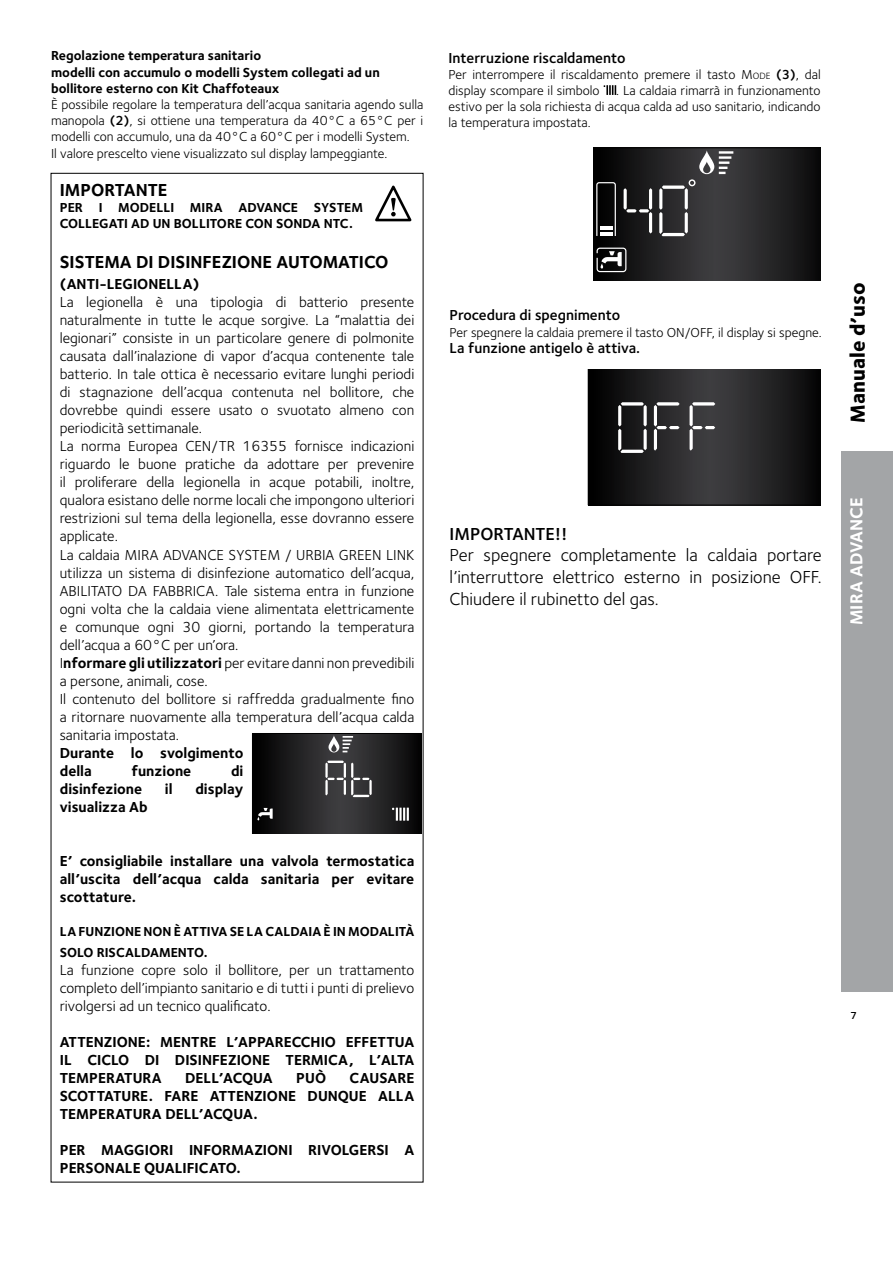
<style>
.page{position:relative;width:893px;height:1263px;background:#fff}
.page>*{position:absolute;margin:0;border:0;box-sizing:border-box;transform-origin:0 0}
.t1{font:800 21px "Foundry Sterling";color:#000}
.t2{font:18px/21.6px "Foundry Sterling";color:#000;text-align:justify}
.t3{font:700 18px "Foundry Sterling";color:#000}
.t4{font:600 18px "Foundry Sterling";color:#000}
.t5{font:700 18px "Foundry Sterling";color:#fff}
.t6{font:15px/18px "Foundry Sterling";color:#000}
.t7{font:700 15px/18px "Foundry Sterling";color:#000;text-align:justify}
.t8{font:600 15px "Foundry Sterling";color:#000}
.t9{font:13.5px/16.2px "Foundry Sterling";color:#000;text-align:justify}
.t10{font:700 13.5px/16.2px "Foundry Sterling";color:#000}
.t11{font:600 10.5px "Foundry Sterling";color:#000}
.s1{font-weight:600}
.s2{font-weight:700}
.s3{font-style:inherit}
.s4{font-size:9.45px}
</style>
<div class="page">
<svg style="left:604px;top:85px;width:12px;height:10px"></svg>
<svg style="left:375px;top:185px;width:37px;height:37px"></svg>
<svg style="left:252px;top:733px;width:169px;height:100px;background:#2a292b"></svg>
<svg style="left:593px;top:147px;width:228px;height:133px;background:#2d2c2e"></svg>
<svg style="left:588px;top:369px;width:233px;height:136px;background:#282729"></svg>
<div style="left:842px;top:452px;width:51px;height:540px;background:#a3a5a7"></div>
<p class="t10" style="left:51px;top:47px;width:330px">Regolazione temperatura sanitario<br>modelli con accumulo o modelli System collegati ad un bollitore esterno con Kit Chaffoteaux</p>
<p class="t9" style="left:51px;top:96px;width:374px;text-align:left">È possibile regolare la temperatura dell’acqua sanitaria agendo sulla manopola <span class="s1">(2)</span>, si ottiene una temperatura da 40°C a 65°C per i modelli con accumulo, una da 40°C a 60°C per i modelli System.<br>Il valore prescelto viene visualizzato sul display lampeggiante.</p>
<p class="t3" style="left:60px;top:177px;width:109px">IMPORTANTE</p>
<p class="t10" style="left:60px;top:199px;width:305px">PER I MODELLI MIRA ADVANCE SYSTEM<br>COLLEGATI AD UN BOLLITORE CON SONDA NTC.</p>
<p class="t3" style="left:60px;top:249px;width:330px">SISTEMA DI DISINFEZIONE AUTOMATICO</p>
<p class="t7" style="left:60px;top:275px;width:141px">(ANTI-LEGIONELLA)</p>
<p class="t6" style="left:60px;top:293px;width:356px">La legionella è una tipologia di batterio presente naturalmente in tutte le acque sorgive. La “malattia dei legionari” consiste in un particolare genere di polmonite causata dall’inalazione di vapor d’acqua contenente tale batterio. In tale ottica è necessario evitare lunghi periodi di stagnazione dell’acqua contenuta nel bollitore, che dovrebbe quindi essere usato o svuotato almeno con periodicità settimanale.<br>La norma Europea CEN/TR 16355 fornisce indicazioni riguardo le buone pratiche da adottare per prevenire il proliferare della legionella in acque potabili, inoltre, qualora esistano delle norme locali che impongono ulteriori restrizioni sul tema della legionella, esse dovranno essere applicate.<br>La caldaia MIRA ADVANCE SYSTEM / URBIA GREEN LINK utilizza un sistema di disinfezione automatico dell’acqua, ABILITATO DA FABBRICA. Tale sistema entra in funzione ogni volta che la caldaia viene alimentata elettricamente e comunque ogni 30 giorni, portando la temperatura dell’acqua a 60°C per un’ora.<br>I<span class="s2">nformare gli utilizzatori</span> per evitare danni non prevedibili a persone, animali, cose.<br>Il contenuto del bollitore si raffredda gradualmente fino a ritornare nuovamente alla temperatura dell’acqua calda sanitaria impostata.</p>
<p class="t7" style="left:60px;top:743px;width:185px">Durante lo svolgimento della</p>
<p class="t7" style="left:131px;top:761px;width:61px">funzione</p>
<p class="t7" style="left:231px;top:761px;width:14px">di</p>
<p class="t7" style="left:60px;top:779px;width:84px">disinfezione</p>
<p class="t7" style="left:165px;top:779px;width:9px">il</p>
<p class="t7" style="left:195px;top:779px;width:50px">display</p>
<p class="t7" style="left:60px;top:797px;width:89px">visualizza Ab</p>
<p class="t7" style="left:60px;top:851px;width:356px">E’ consigliabile installare una valvola termostatica all’uscita dell’acqua calda sanitaria per evitare scottature.</p>
<p class="t10" style="left:60px;top:920px;width:356px;line-height:21.6px">LA FUNZIONE NON È ATTIVA SE LA CALDAIA È IN MODALITÀ<br>SOLO RISCALDAMENTO.</p>
<p class="t6" style="left:60px;top:961px;width:356px;text-align:justify">La funzione copre solo il bollitore, per un trattamento completo dell’impianto sanitario e di tutti i punti di prelievo rivolgersi ad un tecnico qualificato.</p>
<p class="t7" style="left:60px;top:1033px;width:356px">ATTENZIONE: MENTRE L’APPARECCHIO EFFETTUA IL CICLO DI DISINFEZIONE TERMICA, L’ALTA TEMPERATURA</p>
<p class="t7" style="left:185px;top:1069px;width:89px">DELL’ACQUA</p>
<p class="t7" style="left:296px;top:1069px;width:31px">PUÒ</p>
<p class="t7" style="left:60px;top:1069px;width:356px;text-indent:290px">CAUSARE SCOTTATURE. FARE ATTENZIONE DUNQUE ALLA TEMPERATURA DELL’ACQUA.</p>
<p class="t7" style="left:60px;top:1141px;width:356px">PER MAGGIORI INFORMAZIONI RIVOLGERSI A<br>PERSONALE QUALIFICATO.</p>
<p class="t8" style="left:449px;top:47px;width:178px">Interruzione riscaldamento</p>
<p class="t9" style="left:449px;top:66px;width:374px">Per interrompere il riscaldamento premere il tasto <span class="s3">M</span><span class="s4">ode</span> <span class="s1">(3)</span>, dal display scompare il simbolo . La caldaia rimarrà in funzionamento estivo per la sola richiesta di acqua calda ad uso sanitario, indicando la temperatura impostata.</p>
<p class="t8" style="left:450px;top:305px;width:172px">Procedura di spegnimento</p>
<p class="t9" style="left:450px;top:324px;width:374px">Per spegnere la caldaia premere il tasto ON/OFF, il display si spegne.</p>
<p class="t8" style="left:450px;top:338px;width:192px">La funzione antigelo è attiva.</p>
<p class="t4" style="left:450px;top:521px;width:120px">IMPORTANTE!!</p>
<p class="t2" style="left:450px;top:544px;width:374px">Per spegnere completamente la caldaia portare l’interruttore elettrico esterno in posizione OFF.<br>Chiudere il rubinetto del gas.</p>
<h1 class="t1" style="left:843px;top:423px;width:142px;rotate:-90deg">Manuale d’uso</h1>
<p class="t5" style="left:844px;top:625px;width:129px;rotate:-90deg">MIRA ADVANCE</p>
<p class="t11" style="left:850px;top:1008px;width:8px">7</p>
</div>
